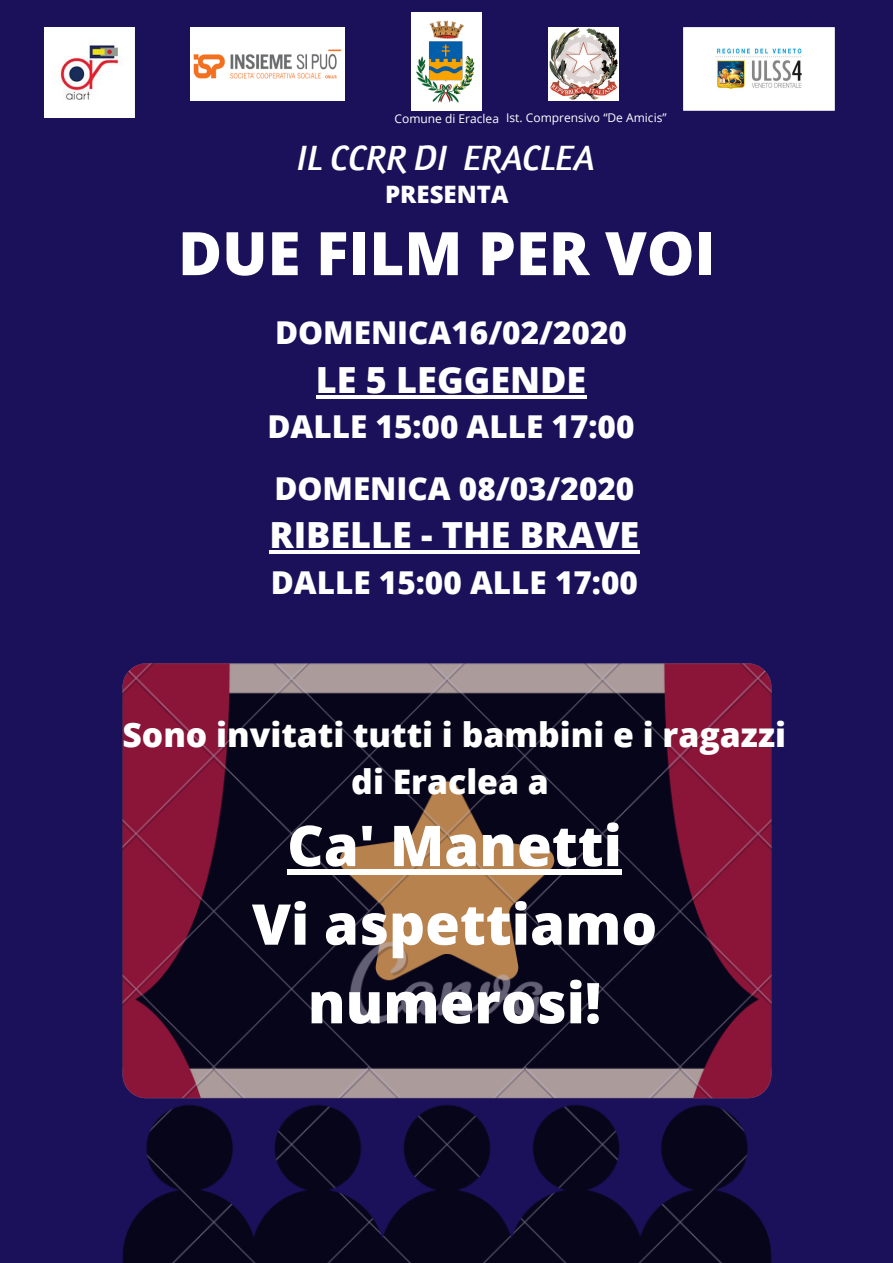
<style>
.page{position:relative;width:893px;height:1263px;background:#1b115b}
.page>*{position:absolute;margin:0;border:0;box-sizing:border-box;transform-origin:0 0}
.t1{font:800 60px "Open Sans";color:#fff}
.t2{font:800 56.25px/78.6px "Open Sans";color:#fff;text-align:center}
.t3{font:800 36px "Open Sans";color:#fff}
.t4{font:italic 36px "Amaranth";color:#fff}
.t5{font:800 33.75px/47px "Open Sans";color:#fff;text-align:center}
.t6{font:800 31.5px "Open Sans";color:#fff}
.t7{font:800 24px "Open Sans";color:#fff}
.t8{font:12px "Open Sans";color:#fff}
</style>
<div class="page">
<img style="left:122px;top:663px;width:650px;height:600px">
<img style="left:683px;top:27px;width:152px;height:84px">
<img style="left:44px;top:27px;width:91px;height:91px">
<img style="left:411px;top:13px;width:71px;height:98px">
<img style="left:191px;top:27px;width:153px;height:73px">
<img style="left:548px;top:27px;width:70px;height:74px">
<div style="left:287px;top:869px;width:335px;height:5px;background:#fff"></div>
<hr style="left:269px;top:550px;width:371px;height:4px;background:#fff">
<hr style="left:316px;top:395px;width:270px;height:3px;background:#fff">
<p class="t8" style="left:394px;top:109px;width:274px">Comune di Eraclea Ist. Comprensivo “De Amicis”</p>
<p class="t4" style="left:297px;top:135px;width:298px">IL CCRR DI ERACLEA</p>
<p class="t7" style="left:385px;top:177px;width:125px">PRESENTA</p>
<h1 class="t1" style="left:178px;top:211px;width:539px">DUE FILM PER VOI</h1>
<p class="t6" style="left:275px;top:311px;width:353px">DOMENICA16/02/2020</p>
<p class="t3" style="left:316px;top:354px;width:272px">LE 5 LEGGENDE</p>
<p class="t6" style="left:267px;top:405px;width:368px">DALLE 15:00 ALLE 17:00</p>
<p class="t6" style="left:274px;top:466px;width:361px">DOMENICA 08/03/2020</p>
<p class="t3" style="left:269px;top:509px;width:371px">RIBELLE - THE BRAVE</p>
<p class="t6" style="left:271px;top:560px;width:368px">DALLE 15:00 ALLE 17:00</p>
<p class="t5" style="left:122px;top:711px;width:665px">Sono invitati tutti i bambini e i ragazzi di Eraclea a</p>
<h2 class="t2" style="left:252px;top:805px;width:407px">Ca' Manetti<br>Vi aspettiamo numerosi!</h2>
</div>
